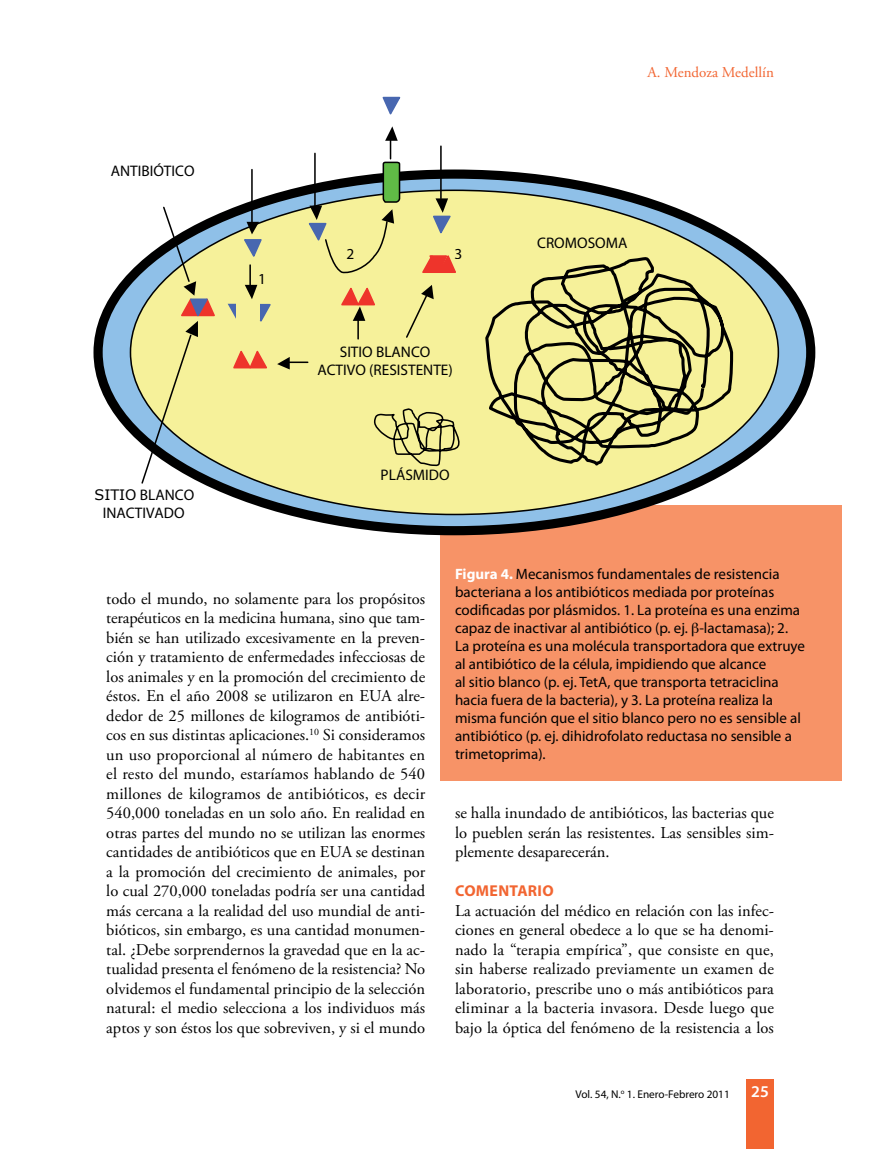
<style>
.page{position:relative;width:893px;height:1149px;background:#fff}
.page>*{position:absolute;margin:0;border:0;box-sizing:border-box;transform-origin:0 0}
.t1{font:16.5px/19.5px "Adobe Garamond Pro";color:#000;text-align:justify}
.t2{font:600 16.5px "Myriad Pro";color:#fff}
.t3{font:700 15.75px "Myriad Pro";letter-spacing:.02em;color:#f26531}
.t4{font:15.3px/18.5px "Myriad Pro";color:#000;text-align:center}
.t5{font:15px/18px "Myriad Pro";color:#000}
.t6{font:15px "Adobe Garamond Pro";color:#f26531}
.t7{font:11.25px "Myriad Pro";color:#000}
.s1{font-family:"Verdana";font-size:14.4px}
.s2{font-weight:700;color:#fff}
</style>
<div class="page">
<div style="left:746px;top:1078px;width:28px;height:70px;background:#f26531"></div>
<div style="left:440px;top:505px;width:402px;height:275px;background:#f79367"></div>
<svg style="left:98px;top:174px;width:713px;height:356px;background:#698caa"></svg>
<div style="left:130px;top:190px;width:648px;height:324px;background:#f6f19a;border-radius:50%"></div>
<svg style="left:485px;top:255px;width:250px;height:210px"></svg>
<svg style="left:553px;top:384px;width:153px;height:87px"></svg>
<svg style="left:373px;top:409px;width:87px;height:57px"></svg>
<svg style="left:233px;top:350px;width:34px;height:19px"></svg>
<svg style="left:140px;top:206px;width:77px;height:278px"></svg>
<svg style="left:382px;top:97px;width:19px;height:18px"></svg>
<hr style="left:249px;top:265px;width:2px;height:20px;background:#000">
<svg style="left:228px;top:285px;width:43px;height:37px"></svg>
<hr style="left:251px;top:169px;width:2px;height:53px;background:#000">
<svg style="left:242px;top:222px;width:21px;height:35px"></svg>
<svg style="left:307px;top:126px;width:94px;height:148px"></svg>
<svg style="left:422px;top:255px;width:34px;height:18px"></svg>
<hr style="left:440px;top:146px;width:2px;height:52px;background:#000">
<svg style="left:433px;top:198px;width:18px;height:36px"></svg>
<hr style="left:288px;top:361px;width:20px;height:2px;background:#000">
<svg style="left:277px;top:357px;width:13px;height:12px"></svg>
<hr style="left:357px;top:319px;width:2px;height:20px;background:#000">
<svg style="left:341px;top:287px;width:34px;height:34px"></svg>
<svg style="left:406px;top:285px;width:28px;height:53px"></svg>
<p class="t4" style="left:111px;top:161px;width:85px">ANTIBIÓTICO</p>
<p class="t4" style="left:94px;top:485px;width:101px"><span class="s1">SITIO</span> BLANCO</p>
<p class="t4" style="left:103px;top:503px;width:83px">INACTIVADO</p>
<p class="t4" style="left:258px;top:269px;width:9px">1</p>
<p class="t4" style="left:346px;top:244px;width:9px">2</p>
<p class="t4" style="left:454px;top:244px;width:9px">3</p>
<p class="t4" style="left:317px;top:342px;width:137px">SITIO BLANCO<br>ACTIVO (RESISTENTE)</p>
<p class="t4" style="left:381px;top:465px;width:71px">PLÁSMIDO</p>
<p class="t6" style="left:648px;top:63px;width:128px">A. Mendoza Medellín</p>
<p class="t4" style="left:537px;top:233px;width:92px">CROMOSOMA</p>
<p class="t1" style="left:106px;top:589px;width:320px">todo el mundo, no solamente para los propósitos terapéuticos en la medicina humana, sino que tam&shy;bién se han utilizado excesivamente en la preven&shy;ción y tratamiento de enfermedades infecciosas de los animales y en la promoción del crecimiento de éstos. En el año 2008 se utilizaron en EUA alre&shy;dedor de 25 millones de kilogramos de antibióti&shy;cos en sus distintas aplicaciones.<sup>10</sup> Si consideramos un uso proporcional al número de habitantes en el resto del mundo, estaríamos hablando de 540 millones de kilogramos de antibióticos, es decir 540,000 toneladas en un solo año. En realidad en otras partes del mundo no se utilizan las enormes cantidades de antibióticos que en EUA se destinan a la promoción del crecimiento de animales, por lo cual 270,000 toneladas podría ser una cantidad más cercana a la realidad del uso mundial de anti&shy;bióticos, sin embargo, es una cantidad monumen&shy;tal. ¿Debe sorprendernos la gravedad que en la ac&shy;tualidad presenta el fenómeno de la resistencia? No olvidemos el fundamental principio de la selección natural: el medio selecciona a los individuos más aptos y son éstos los que sobreviven, y si el mundo</p>
<p class="t5" style="left:455px;top:564px;width:352px"><span class="s2">Figura 4.</span> Mecanismos fundamentales de resistencia bacteriana a los antibióticos mediada por proteínas codificadas por plásmidos. 1. La proteína es una enzima capaz de inactivar al antibiótico (p. ej. -lactamasa); 2.<br>La proteína es una molécula transportadora que extruye al antibiótico de la célula, impidiendo que alcance<br>al sitio blanco (p. ej. TetA, que transporta tetraciclina hacia fuera de la bacteria), y 3. La proteína realiza la misma función que el sitio blanco pero no es sensible al antibiótico (p. ej. dihidrofolato reductasa no sensible a trimetoprima).</p>
<p class="t1" style="left:455px;top:803px;width:320px">se halla inundado de antibióticos, las bacterias que lo pueblen serán las resistentes. Las sensibles sim&shy;plemente desaparecerán.</p>
<p class="t3" style="left:455px;top:880px;width:82px">COM ENTARIO</p>
<p class="t1" style="left:455px;top:901px;width:320px">La actuación del médico en relación con las infec&shy;ciones en general obedece a lo que se ha denomi&shy;nado la “terapia empírica”, que consiste en que, sin haberse realizado previamente un examen de laboratorio, prescribe uno o más antibióticos para eliminar a la bacteria invasora. Desde luego que bajo la óptica del fenómeno de la resistencia a los</p>
<p class="t7" style="left:576px;top:1086px;width:156px">Vol. 54, N.<sup>o</sup> 1. Enero-Febrero 2011</p>
<p class="t2" style="left:751px;top:1080px;width:27px">2525</p>
</div>
